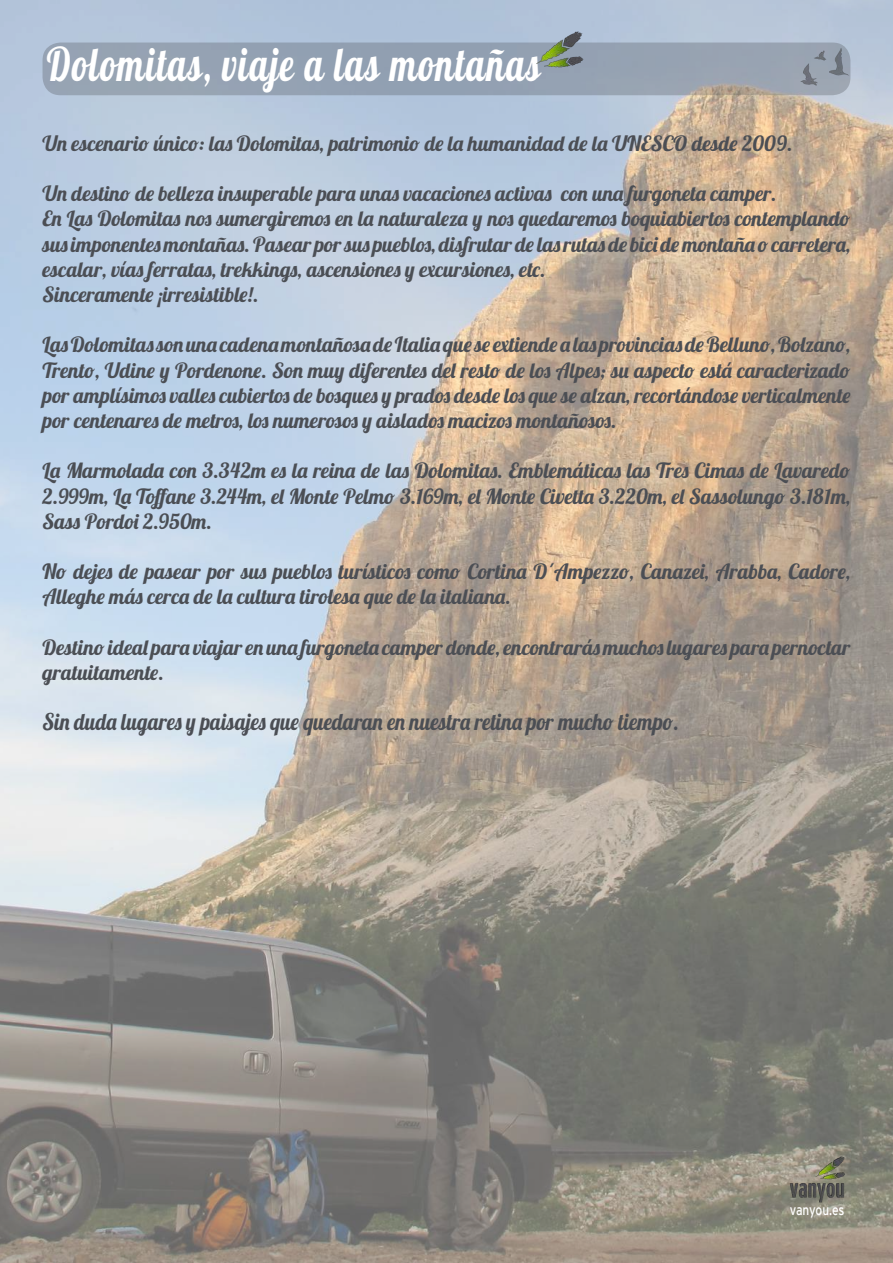
<style>
.page{position:relative;width:893px;height:1263px;background:#fff}
.page>*{position:absolute;margin:0;border:0;box-sizing:border-box;transform-origin:0 0}
.t1{font:46.5px "Lobster 1.4";letter-spacing:.09em;color:#fff;scale:.78 1}
.t2{font:23.1px "Lobster 1.4";letter-spacing:.045em;color:#4b4e54;scale:.91 1}
.t3{font:21px/25.2px "Lobster 1.4";letter-spacing:.045em;color:#4b4e54}
.t4{font:14.55px "Interstate";letter-spacing:-.015em;color:#fff;scale:.83 1}
</style>
<div class="page">
<img style="left:0;top:0;width:893px;height:1263px">
<div style="left:43px;top:43px;width:807px;height:52px;background:#95a2b2;border-radius:18px"></div>
<img style="left:535px;top:32px;width:49px;height:36px">
<img style="left:800px;top:43px;width:50px;height:48px">
<img style="left:784px;top:1146px;width:66px;height:67px">
<h1 class="t1" style="left:47px;top:35px;width:632px">Dolomitas, viaje a las montañas</h1>
<p class="t3" style="left:43px;top:130px;width:752px">Un escenario único: las Dolomitas, patrimonio de la humanidad de la UNESCO desde 2009.</p>
<p class="t3" style="left:43px;top:181px;width:809px">Un destino de belleza insuperable para unas vacaciones activas con una furgoneta camper.<br>En Las Dolomitas nos sumergiremos en la naturaleza y nos quedaremos boquiabiertos contemplando sus imponentes montañas. Pasear por sus pueblos, disfrutar de las rutas de bici de montaña o carretera, escalar, vías ferratas, trekkings, ascensiones y excursiones, etc.<br>Sinceramente ¡irresistible!.</p>
<p class="t3" style="left:43px;top:332px;width:809px;text-align:justify">Las Dolomitas son una cadena montañosa de Italia que se extiende a las provincias de Belluno, Bolzano, Trento, Udine y Pordenone. Son muy diferentes del resto de los Alpes; su aspecto está caracterizado por amplísimos valles cubiertos de bosques y prados desde los que se alzan, recortándose verticalmente por centenares de metros, los numerosos y aislados macizos montañosos.</p>
<p class="t3" style="left:43px;top:458px;width:809px;text-align:justify">La Marmolada con 3.342m es la reina de las Dolomitas. Emblemáticas las Tres Cimas de Lavaredo 2.999m, La Toffane 3.244m, el Monte Pelmo 3.169m, el Monte Civetta 3.220m, el Sassolungo 3.181m, Sass Pordoi 2.950m.</p>
<p class="t3" style="left:43px;top:559px;width:809px">No dejes de pasear por sus pueblos turísticos como Cortina D´Ampezzo, Canazei, Arabba, Cadore,<br>Alleghe más cerca de la cultura tirolesa que de la italiana.</p>
<p class="t3" style="left:43px;top:634px;width:809px">Destino ideal para viajar en una furgoneta camper donde, encontrarás muchos lugares para pernoctar gratuitamente.</p>
<p class="t2" style="left:43px;top:707px;width:701px">Sin duda lugares y paisajes que quedaran en nuestra retina por mucho tiempo.</p>
<p class="t4" style="left:790px;top:1201px;width:67px">vanyou.es</p>
</div>
